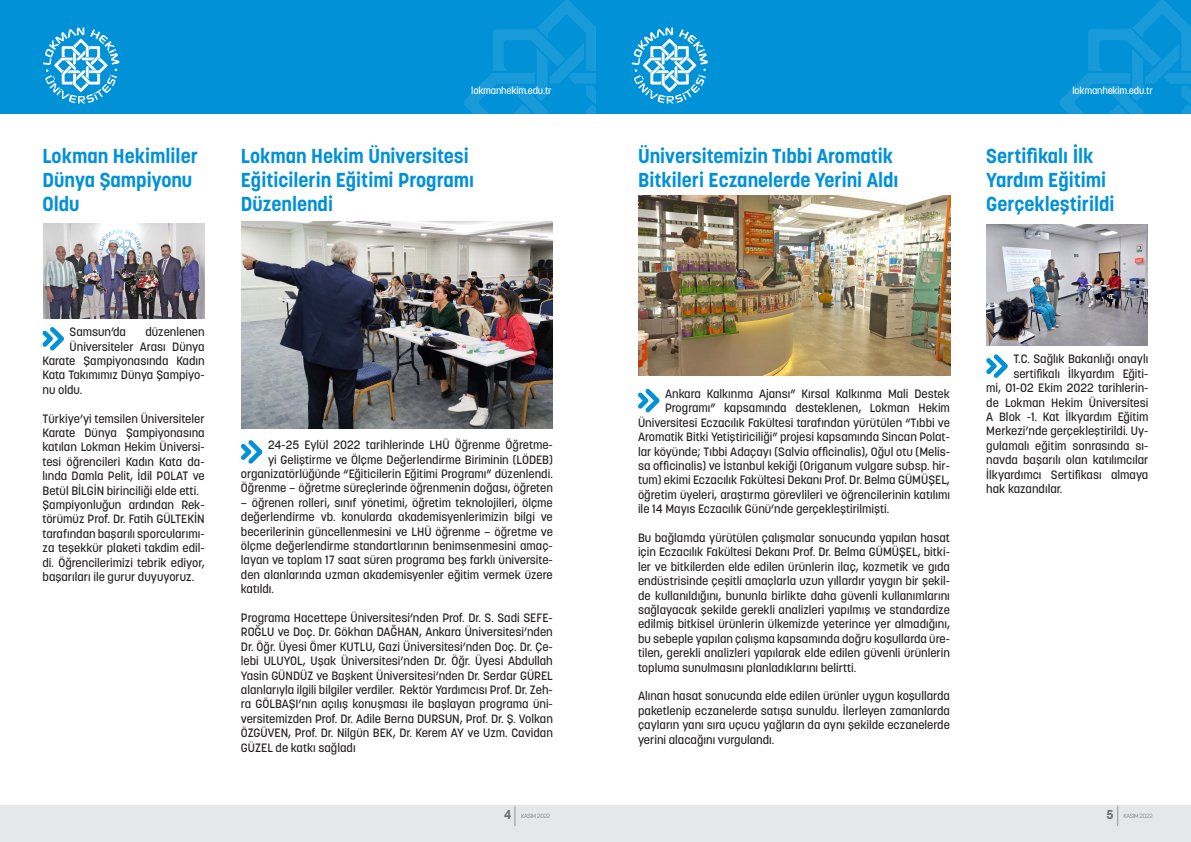
<style>
.page{position:relative;width:1191px;height:842px;background:#fff}
.page>*{position:absolute;margin:0;border:0;box-sizing:border-box;transform-origin:0 0}
.t1{font:700 20px/24px "Korolev";color:#0091d6}
.t2{font:500 12px/14.4px "Korolev";color:#231f20;text-align:justify}
.t3{font:500 10px "Korolev";letter-spacing:-.02em;color:#fff}
.t4{font:300 5.9px "Korolev";letter-spacing:-.03em;color:#6c6d70}
.s1{font-weight:700;font-size:12.8px}
.s2{font-size:6px}
</style>
<div class="page">
<div style="left:0;top:806px;width:1191px;height:36px;background:#e6e7e9"></div>
<div style="left:595px;top:0;width:596px;height:113px;background:#0091d6"></div>
<svg style="left:1059px;top:0;width:132px;height:113px"></svg>
<div style="left:0;top:0;width:595px;height:113px;background:#0091d6"></div>
<svg style="left:464px;top:0;width:131px;height:113px"></svg>
<svg style="left:514px;top:806px;width:1px;height:20px"></svg>
<svg style="left:1117px;top:806px;width:1px;height:20px"></svg>
<svg style="left:43px;top:28px;width:76px;height:76px"></svg>
<svg style="left:632px;top:28px;width:76px;height:76px"></svg>
<svg style="left:42px;top:327px;width:22px;height:23px"></svg>
<svg style="left:241px;top:440px;width:21px;height:24px"></svg>
<img style="left:43px;top:224px;width:161px;height:94px">
<img style="left:241px;top:222px;width:312px;height:207px">
<svg style="left:986px;top:354px;width:21px;height:24px"></svg>
<svg style="left:638px;top:389px;width:21px;height:23px"></svg>
<img style="left:986px;top:224px;width:162px;height:122px">
<img style="left:638px;top:196px;width:312px;height:180px">
<p class="t3" style="left:471px;top:84px;width:82px">lokmanhekim.edu.tr</p>
<p class="t3" style="left:1072px;top:84px;width:82px">lokmanhekim.edu.tr</p>
<p class="t1" style="left:43px;top:144px;width:157px">Lokman Hekimliler<br>Dünya Şampiyonu<br>Oldu</p>
<p class="t1" style="left:241px;top:144px;width:235px">Lokman Hekim Üniversitesi<br>Eğiticilerin Eğitimi Programı<br>Düzenlendi</p>
<p class="t2" style="left:70px;top:325px;width:58px">Samsun’da</p>
<p class="t2" style="left:145px;top:325px;width:61px">düzenlenen</p>
<p class="t2" style="left:70px;top:339px;width:137px">Üniversiteler Arası Dünya</p>
<p class="t2" style="left:43px;top:353px;width:164px">Karate Şampiyonasında Kadın</p>
<p class="t2" style="left:43px;top:368px;width:164px">Kata Takımımız Dünya Şampiyo-</p>
<p class="t2" style="left:43px;top:382px;width:41px">nu oldu.</p>
<p class="t2" style="left:43px;top:411px;width:164px">Türkiye’yi temsilen Üniversiteler Karate Dünya Şampiyonasına katılan Lokman Hekim Üniversi&shy;tesi öğrencileri Kadın Kata da&shy;lında Damla Pelit, İdil POLAT ve Betül BİLGİN birinciliği elde etti.</p>
<p class="t2" style="left:43px;top:497px;width:164px">Şampiyonluğun ardından Rek&shy;törümüz Prof. Dr. Fatih GÜLTEKİN tarafından başarılı sporcularımı&shy;za teşekkür plaketi takdim edil&shy;di. Öğrencilerimizi tebrik ediyor, başarıları ile gurur duyuyoruz.</p>
<p class="t2" style="left:241px;top:438px;width:313px;text-align:right">24-25 Eylül 2022 tarihlerinde LHÜ Öğrenme Öğretme-<br>yi Geliştirme ve Ölçme Değerlendirme Biriminin (LÖDEB) organizatörlüğünde “Eğiticilerin Eğitimi Programı” düzenlendi.<br>Öğrenme – öğretme süreçlerinde öğrenmenin doğası, öğreten</p>
<p class="t2" style="left:241px;top:495px;width:313px">– öğrenen rolleri, sınıf yönetimi, öğretim teknolojileri, ölçme değerlendirme vb. konularda akademisyenlerimizin bilgi ve becerilerinin güncellenmesini ve LHÜ öğrenme – öğretme ve ölçme değerlendirme standartlarının benimsenmesini amaç&shy;layan ve toplam 17 saat süren programa beş farklı üniversite&shy;den alanlarında uzman akademisyenler eğitim vermek üzere katıldı.</p>
<p class="t2" style="left:241px;top:611px;width:313px">Programa Hacettepe Üniversitesi’nden Prof. Dr. S. Sadi SEFE-ROĞLU ve Doç. Dr. Gökhan DAĞHAN, Ankara Üniversitesi’nden Dr. Öğr. Üyesi Ömer KUTLU, Gazi Üniversitesi’nden Doç. Dr. Çe&shy;lebi ULUYOL, Uşak Üniversitesi’nden Dr. Öğr. Üyesi Abdullah Yasin GÜNDÜZ ve Başkent Üniversitesi’nden Dr. Serdar GÜREL alanlarıyla ilgili bilgiler verdiler. Rektör Yardımcısı Prof. Dr. Zeh&shy;ra GÖLBAŞI’nın açılış konuşması ile başlayan programa üni&shy;versitemizden Prof. Dr. Adile Berna DURSUN, Prof. Dr. Ş. Volkan ÖZGÜVEN, Prof. Dr. Nilgün BEK, Dr. Kerem AY ve Uzm. Cavidan GÜZEL de katkı sağladı</p>
<p class="t1" style="left:638px;top:144px;width:262px">Üniversitemizin Tıbbi Aromatik<br>Bitkileri Eczanelerde Yerini Aldı</p>
<p class="t1" style="left:986px;top:144px;width:130px">Sertifikalı İlk<br>Yardım Eğitimi<br>Gerçekleştirildi</p>
<p class="t2" style="left:665px;top:387px;width:286px">Ankara Kalkınma Ajansı” Kırsal Kalkınma Mali Destek</p>
<p class="t2" style="left:665px;top:401px;width:286px">Programı” kapsamında desteklenen, Lokman Hekim</p>
<p class="t2" style="left:638px;top:415px;width:313px">Üniversitesi Eczacılık Fakültesi tarafından yürütülen “Tıbbi ve</p>
<p class="t2" style="left:638px;top:430px;width:313px">Aromatik Bitki Yetiştiriciliği” projesi kapsamında Sincan Polat-</p>
<p class="t2" style="left:638px;top:444px;width:313px">lar köyünde; Tıbbi Adaçayı (Salvia officinalis), Oğul otu (Melis-</p>
<p class="t2" style="left:638px;top:459px;width:313px">sa officinalis) ve İstanbul kekiği (Origanum vulgare subsp. hir-</p>
<p class="t2" style="left:638px;top:473px;width:313px">tum) ekimi Eczacılık Fakültesi Dekanı Prof. Dr. Belma GÜMÜŞEL,</p>
<p class="t2" style="left:638px;top:487px;width:313px">öğretim üyeleri, araştırma görevlileri ve öğrencilerinin katılımı</p>
<p class="t2" style="left:638px;top:502px;width:253px">ile 14 Mayıs Eczacılık Günü’nde gerçekleştirilmişti.</p>
<p class="t2" style="left:638px;top:531px;width:313px">Bu bağlamda yürütülen çalışmalar sonucunda yapılan hasat için Eczacılık Fakültesi Dekanı Prof. Dr. Belma GÜMÜŞEL, bitki&shy;ler ve bitkilerden elde edilen ürünlerin ilaç, kozmetik ve gıda endüstrisinde çeşitli amaçlarla uzun yıllardır yaygın bir şekil&shy;de kullanıldığını, bununla birlikte daha güvenli kullanımlarını sağlayacak şekilde gerekli analizleri yapılmış ve standardize edilmiş bitkisel ürünlerin ülkemizde yeterince yer almadığını, bu sebeple yapılan çalışma kapsamında doğru koşullarda üre&shy;tilen, gerekli analizleri yapılarak elde edilen güvenli ürünlerin topluma sunulmasını planladıklarını belirtti.</p>
<p class="t2" style="left:638px;top:689px;width:313px">Alınan hasat sonucunda elde edilen ürünler uygun koşullarda paketlenip eczanelerde satışa sunuldu. İlerleyen zamanlarda çayların yanı sıra uçucu yağların da aynı şekilde eczanelerde yerini alacağını vurgulandı.</p>
<p class="t2" style="left:1013px;top:352px;width:136px">T.C. Sağlık Bakanlığı onaylı</p>
<p class="t2" style="left:1013px;top:366px;width:137px">sertifikalı İlkyardım Eğiti-</p>
<p class="t2" style="left:986px;top:381px;width:164px">mi, 01-02 Ekim 2022 tarihlerin-</p>
<p class="t2" style="left:986px;top:395px;width:164px">de Lokman Hekim Üniversitesi</p>
<p class="t2" style="left:986px;top:410px;width:164px">A Blok -1. Kat İlkyardım Eğitim</p>
<p class="t2" style="left:986px;top:424px;width:164px">Merkezi’nde gerçekleştirildi. Uy-</p>
<p class="t2" style="left:986px;top:438px;width:164px">gulamalı eğitim sonrasında sı-</p>
<p class="t2" style="left:986px;top:453px;width:164px">navda başarılı olan katılımcılar</p>
<p class="t2" style="left:986px;top:467px;width:164px">İlkyardımcı Sertifikası almaya</p>
<p class="t2" style="left:986px;top:482px;width:78px">hak kazandılar.</p>
<p class="t4" style="left:504px;top:812px;width:48px"><span class="s1">4</span> KASIM <span class="s2">2022</span></p>
<p class="t4" style="left:1106px;top:812px;width:48px"><span class="s1">5</span> KASIM <span class="s2">2022</span></p>
</div>
